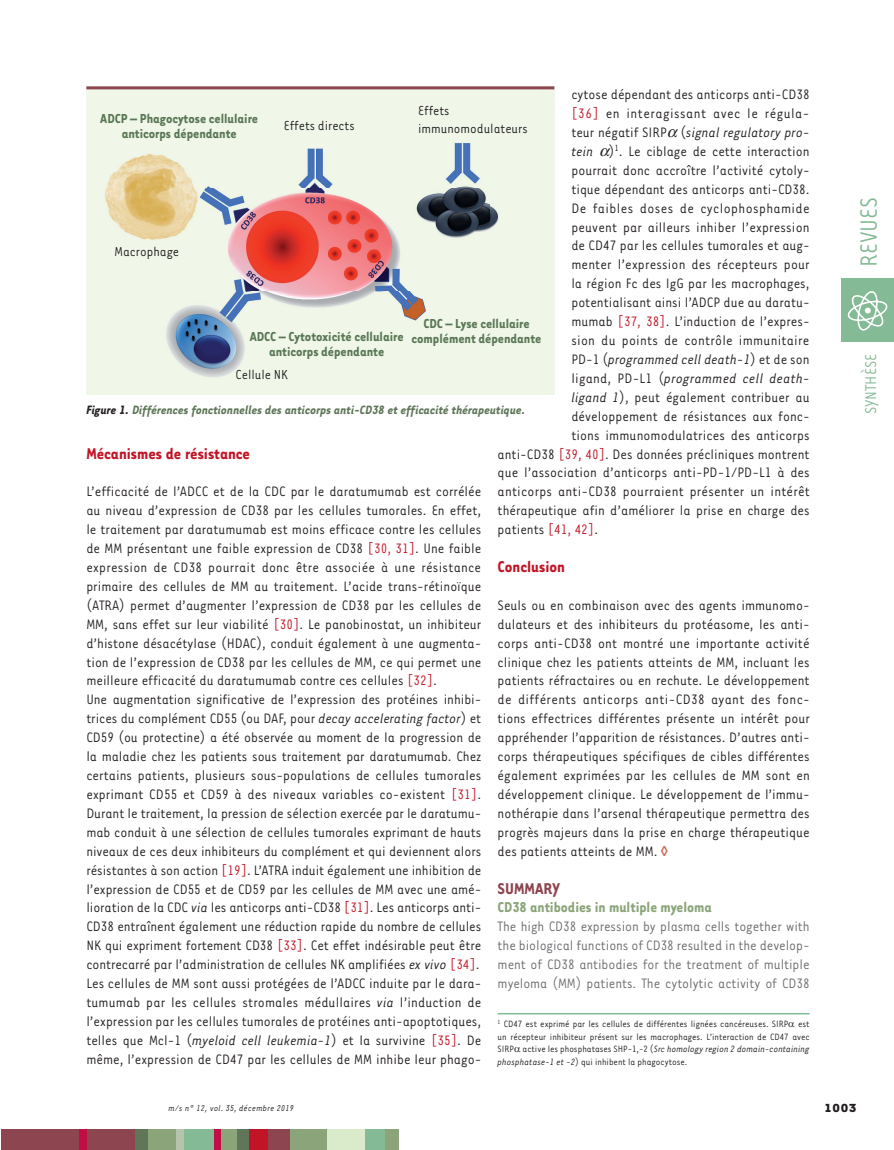
<style>
.page{position:relative;width:894px;height:1150px;background:#fff}
.page>*{position:absolute;margin:0;border:0;box-sizing:border-box;transform-origin:0 0}
.t1{font:27px "Tarzana Narrow";color:#84ba95}
.t2{font:700 18px "Tarzana Narrow";color:#c11527}
.t3{font:18px "Tarzana Narrow";color:#84ba95}
.t4{font:700 18px "Tarzana Narrow";color:#8d454f}
.t5{font:700 16.5px "Tarzana Narrow";color:#8ba479}
.t6{font:15.75px/18.9px "Tarzana Narrow";color:#231f20;text-align:justify}
.t7{font:15.75px/18.9px "Tarzana Narrow";letter-spacing:-.005em;color:#6c6d70;text-align:justify}
.t8{font:italic 15.75px "Tarzana Narrow";color:#231f20}
.t9{font:15.75px "Tarzana Narrow";letter-spacing:.03em;color:#231f20}
.t10{font:15.75px "Tarzana Narrow";letter-spacing:.025em;color:#231f20}
.t11{font:700 15px/15px "Tarzana Narrow";color:#5a7755;text-align:center}
.t12{font:15px/18px "Tarzana Narrow";color:#231f20}
.t13{font:italic 700 13.95px "Tarzana Narrow";color:#5f7659}
.t14{font:700 13.5px "Tarzana Wide";color:#231f20}
.t15{font:10.5px/12.6px "Tarzana Narrow";color:#231f20;text-align:justify}
.t16{font:italic 9.75px "Tarzana Narrow";letter-spacing:.025em;color:#231f20}
.s1{color:#c11527}
.s2{font-style:normal}
.s3{font-style:italic}
.s4{color:#231f20}
</style>
<div class="page">
<div style="left:841px;top:278px;width:52px;height:64px;background:#84ba95"></div>
<svg style="left:847px;top:291px;width:40px;height:39px"></svg>
<div style="left:1px;top:1128px;width:134px;height:21px;background:#8d454f"></div>
<div style="left:236px;top:1128px;width:13px;height:21px;background:#5f7659"></div>
<div style="left:79px;top:1128px;width:8px;height:21px;background:#c10d45"></div>
<div style="left:135px;top:1128px;width:21px;height:21px;background:#5f7659"></div>
<div style="left:148px;top:1128px;width:30px;height:21px;background:#8ba479"></div>
<div style="left:176px;top:1128px;width:9px;height:21px;background:#b6c4ad"></div>
<div style="left:185px;top:1128px;width:29px;height:21px;background:#84ba95"></div>
<div style="left:218px;top:1128px;width:19px;height:21px;background:#8ba479"></div>
<div style="left:214px;top:1128px;width:6px;height:21px;background:#c10d45"></div>
<div style="left:249px;top:1128px;width:27px;height:21px;background:#c11527"></div>
<div style="left:288px;top:1128px;width:39px;height:21px;background:#8ba479"></div>
<div style="left:268px;top:1128px;width:21px;height:21px;background:#8d454f"></div>
<div style="left:327px;top:1128px;width:39px;height:21px;background:#daebcb"></div>
<div style="left:365px;top:1128px;width:21px;height:21px;background:#84ba95"></div>
<div style="left:385px;top:1128px;width:13px;height:21px;background:#8ba479"></div>
<hr style="left:497px;top:1012px;width:312px;height:2px;background:#84ba95">
<div style="left:86px;top:86px;width:468px;height:309px;background:#eff6e8"></div>
<img style="left:86px;top:89px;width:453px;height:288px">
<hr style="left:86px;top:86px;width:468px;height:3px;background:#8d454f">
<p class="t6" style="left:571px;top:84px;width:240px">cytose dépendant des anticorps anti-CD38</p>
<p class="t9" style="left:571px;top:104px;width:240px"><span class="s1">[36]</span> en interagissant avec le régula-</p>
<p class="t8" style="left:571px;top:123px;width:240px"><span class="s2">teur négatif SIRP (</span>signal regulatory pro-</p>
<p class="t6" style="left:571px;top:141px;width:239px"><span class="s3">tein</span> )<sup>1</sup>. Le ciblage de cette interaction</p>
<p class="t6" style="left:571px;top:160px;width:240px">pourrait donc accroître l’activité cytoly-</p>
<p class="t6" style="left:571px;top:179px;width:240px">tique dépendant des anticorps anti-CD38.</p>
<p class="t10" style="left:571px;top:198px;width:240px">De faibles doses de cyclophosphamide</p>
<p class="t6" style="left:571px;top:217px;width:240px">peuvent par ailleurs inhiber l’expression</p>
<p class="t6" style="left:571px;top:235px;width:240px">de CD47 par les cellules tumorales et aug-</p>
<p class="t6" style="left:571px;top:254px;width:240px">menter l’expression des récepteurs pour</p>
<p class="t6" style="left:571px;top:273px;width:240px">la région Fc des IgG par les macrophages,</p>
<p class="t6" style="left:571px;top:292px;width:240px">potentialisant ainsi l’ADCP due au daratu-</p>
<p class="t6" style="left:571px;top:311px;width:240px">mumab <span class="s1">[37, 38]</span>. L’induction de l’expres-</p>
<p class="t6" style="left:571px;top:330px;width:239px">sion du points de contrôle immunitaire</p>
<p class="t8" style="left:571px;top:349px;width:240px"><span class="s2">PD-1 (</span>programmed cell death-1<span class="s2">) et de son</span></p>
<p class="t8" style="left:571px;top:368px;width:240px"><span class="s2">ligand, PD-L1 (</span>programmed cell death-</p>
<p class="t6" style="left:571px;top:387px;width:240px"><span class="s3">ligand 1</span>), peut également contribuer au</p>
<p class="t6" style="left:571px;top:406px;width:240px">développement de résistances aux fonc-</p>
<p class="t6" style="left:571px;top:424px;width:240px">tions immunomodulatrices des anticorps</p>
<p class="t6" style="left:497px;top:443px;width:313px">anti-CD38 <span class="s1">[39, 40]</span>. Des données précliniques montrent</p>
<p class="t6" style="left:497px;top:462px;width:314px">que l’association d’anticorps anti-PD-1/PD-L1 à des</p>
<p class="t6" style="left:497px;top:481px;width:313px">anticorps anti-CD38 pourraient présenter un intérêt</p>
<p class="t6" style="left:497px;top:500px;width:313px">thérapeutique afin d’améliorer la prise en charge des</p>
<p class="t6" style="left:497px;top:519px;width:102px">patients <span class="s1">[41, 42]</span>.</p>
<p class="t2" style="left:497px;top:555px;width:69px">Conclusion</p>
<p class="t6" style="left:497px;top:595px;width:314px">Seuls ou en combinaison avec des agents immunomo&shy;dulateurs et des inhibiteurs du protéasome, les anti&shy;corps anti-CD38 ont montré une importante activité clinique chez les patients atteints de MM, incluant les patients réfractaires ou en rechute. Le développement de différents anticorps anti-CD38 ayant des fonc&shy;tions effectrices différentes présente un intérêt pour appréhender l’apparition de résistances. D’autres anti&shy;corps thérapeutiques spécifiques de cibles différentes également exprimées par les cellules de MM sont en développement clinique. Le développement de l’immu&shy;nothérapie dans l’arsenal thérapeutique permettra des progrès majeurs dans la prise en charge thérapeutique des patients atteints de MM.</p>
<p class="t4" style="left:497px;top:876px;width:64px">SUMMARY</p>
<p class="t5" style="left:497px;top:896px;width:216px">CD38 antibodies in multiple myeloma</p>
<p class="t7" style="left:497px;top:916px;width:313px">The high CD38 expression by plasma cells together with the biological functions of CD38 resulted in the develop&shy;ment of CD38 antibodies for the treatment of multiple myeloma (MM) patients. The cytolytic activity of CD38</p>
<p class="t15" style="left:497px;top:1017px;width:313px"><sup>1</sup> CD47 est exprimé par les cellules de différentes lignées cancéreuses. SIRP est un récepteur inhibiteur présent sur les macrophages. L’interaction de CD47 avec SIRP active les phosphatases SHP-1,-2 (<span class="s3">Src homology region 2 domain-containing phosphatase-1 et -2</span>) qui inhibent la phagocytose.</p>
<p class="t12" style="left:418px;top:101px;width:111px">Effets immunomodulateurs</p>
<p class="t11" style="left:100px;top:110px;width:159px">ADCP – Phagocytose cellulaire anticorps dépendante</p>
<p class="t12" style="left:284px;top:116px;width:72px">Effets directs</p>
<p class="t12" style="left:115px;top:242px;width:66px">Macrophage</p>
<p class="t11" style="left:411px;top:315px;width:131px">CDC – Lyse cellulaire complément dépendante</p>
<p class="t11" style="left:250px;top:328px;width:155px">ADCC – Cytotoxicité cellulaire anticorps dépendante</p>
<p class="t12" style="left:235px;top:365px;width:54px">Cellule NK</p>
<p class="t13" style="left:86px;top:401px;width:440px"><span class="s4">Figure 1.</span> Différences fonctionnelles des anticorps anti-CD38 et efficacité thérapeutique.</p>
<p class="t2" style="left:86px;top:441px;width:165px">Mécanismes de résistance</p>
<p class="t6" style="left:86px;top:481px;width:396px;text-align:left">L’efficacité de l’ADCC et de la CDC par le daratumumab est corrélée au niveau d’expression de CD38 par les cellules tumorales. En effet, le traitement par daratumumab est moins efficace contre les cellules de MM présentant une faible expression de CD38 <span class="s1">[30, 31]</span>. Une faible expression de CD38 pourrait donc être associée à une résistance primaire des cellules de MM au traitement. L’acide trans-rétinoïque (ATRA) permet d’augmenter l’expression de CD38 par les cellules de MM, sans effet sur leur viabilité <span class="s1">[30]</span>. Le panobinostat, un inhibiteur d’histone désacétylase (HDAC), conduit également à une augmenta&shy;tion de l’expression de CD38 par les cellules de MM, ce qui permet une meilleure efficacité du daratumumab contre ces cellules <span class="s1">[32]</span>.<br>Une augmentation significative de l’expression des protéines inhibi&shy;trices du complément CD55 (ou DAF, pour <span class="s3">decay accelerating factor</span>) et CD59 (ou protectine) a été observée au moment de la progression de la maladie chez les patients sous traitement par daratumumab. Chez certains patients, plusieurs sous-populations de cellules tumorales exprimant CD55 et CD59 à des niveaux variables co-existent <span class="s1">[31]</span>.<br>Durant le traitement, la pression de sélection exercée par le daratumu&shy;mab conduit à une sélection de cellules tumorales exprimant de hauts niveaux de ces deux inhibiteurs du complément et qui deviennent alors résistantes à son action <span class="s1">[19]</span>. L’ATRA induit également une inhibition de l’expression de CD55 et de CD59 par les cellules de MM avec une amé&shy;lioration de la CDC <span class="s3">via</span> les anticorps anti-CD38 <span class="s1">[31]</span>. Les anticorps anti-CD38 entraînent également une réduction rapide du nombre de cellules NK qui expriment fortement CD38 <span class="s1">[33]</span>. Cet effet indésirable peut être contrecarré par l’administration de cellules NK amplifiées <span class="s3">ex vivo</span> <span class="s1">[34]</span>.<br>Les cellules de MM sont aussi protégées de l’ADCC induite par le dara&shy;tumumab par les cellules stromales médullaires <span class="s3">via</span> l’induction de l’expression par les cellules tumorales de protéines anti-apoptotiques, telles que Mcl-1 (<span class="s3">myeloid cell leukemia-1</span>) et la survivine <span class="s1">[35]</span>. De même, l’expression de CD47 par les cellules de MM inhibe leur phago-</p>
<h1 class="t1" style="left:852px;top:266px;width:71px;rotate:-90deg">REVUES</h1>
<p class="t3" style="left:859px;top:414px;width:62px;rotate:-90deg">SYNTHÈSE</p>
<p class="t16" style="left:169px;top:1101px;width:127px">m/s n° 12, vol. 35, décembre 2019</p>
<p class="t14" style="left:823px;top:1098px;width:34px">1003</p>
</div>
